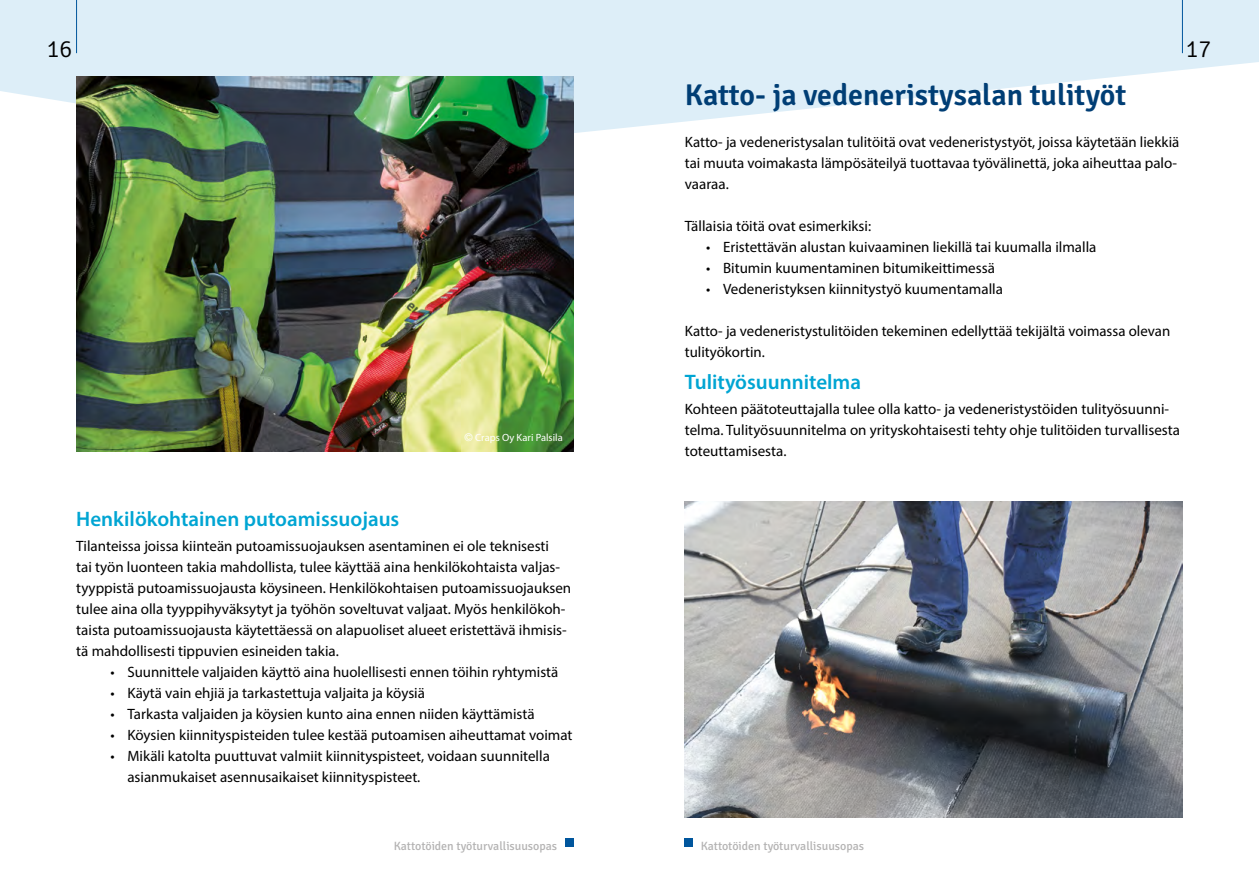
<style>
.page{position:relative;width:1259px;height:893px;background:#fff}
.page>*{position:absolute;margin:0;border:0;box-sizing:border-box;transform-origin:0 0}
.t1{font:600 30px "Signika";color:#003e75}
.t2{font:300 24px "Signika";color:#000}
.t3{font:600 21px "Myriad Pro";color:#00a5d3}
.t4{font:15px/21px "Myriad Pro";color:#000}
.t5{font:12px "Signika";color:#b3b2b2}
.t6{font:10.5px "Myriad Pro";color:#fff}
.s1{font-family:"Helvetica Neue"}
</style>
<div class="page">
<svg style="left:0;top:0;width:1259px;height:153px;fill:#ddeef8"></svg>
<hr style="left:76px;top:0;width:1px;height:53px;background:#00569d">
<hr style="left:1182px;top:0;width:1px;height:53px;background:#00569d">
<div style="left:565px;top:838px;width:9px;height:9px;background:#00569d"></div>
<div style="left:684px;top:838px;width:9px;height:9px;background:#00569d"></div>
<img style="left:684px;top:502px;width:498px;height:315px">
<img style="left:77px;top:76px;width:496px;height:376px">
<h2 class="t2" style="left:47px;top:36px;width:27px">16</h2>
<h2 class="t2" style="left:1185px;top:36px;width:27px">17</h2>
<p class="t6" style="left:464px;top:431px;width:100px"><span class="s1">©</span> Craps Oy Kari Palsila</p>
<h3 class="t3" style="left:76px;top:506px;width:324px">Henkilökohtainen putoamissuojaus</h3>
<p class="t4" style="left:76px;top:535px;width:496px">Tilanteissa joissa kiinteän putoamissuojauksen asentaminen ei ole teknisesti<br>tai työn luonteen takia mahdollista, tulee käyttää aina henkilökohtaista valjas&shy;tyyppistä putoamissuojausta köysineen. Henkilökohtaisen putoamissuojauksen tulee aina olla tyyppihyväksytyt ja työhön soveltuvat valjaat. Myös henkilökoh&shy;taista putoamissuojausta käytettäessä on alapuoliset alueet eristettävä ihmisis&shy;tä mahdollisesti tippuvien esineiden takia.</p>
<p class="t4" style="left:110px;top:661px;width:449px">• Suunnittele valjaiden käyttö aina huolellisesti ennen töihin ryhtymistä</p>
<p class="t4" style="left:110px;top:682px;width:316px">• Käytä vain ehjiä ja tarkastettuja valjaita ja köysiä</p>
<p class="t4" style="left:110px;top:703px;width:426px">• Tarkasta valjaiden ja köysien kunto aina ennen niiden käyttämistä</p>
<p class="t4" style="left:110px;top:724px;width:464px">• Köysien kiinnityspisteiden tulee kestää putoamisen aiheuttamat voimat</p>
<p class="t4" style="left:127px;top:745px;width:424px;text-indent:-17px">• Mikäli katolta puuttuvat valmiit kiinnityspisteet, voidaan suunnitella asianmukaiset asennusaikaiset kiinnityspisteet.</p>
<h1 class="t1" style="left:685px;top:77px;width:443px">Katto- ja vedeneristysalan tulityöt</h1>
<p class="t4" style="left:685px;top:131px;width:496px">Katto- ja vedeneristysalan tulitöitä ovat vedeneristystyöt, joissa käytetään liekkiä tai muuta voimakasta lämpösäteilyä tuottavaa työvälinettä, joka aiheuttaa palo&shy;vaaraa.</p>
<p class="t4" style="left:685px;top:215px;width:188px">Tällaisia töitä ovat esimerkiksi:</p>
<p class="t4" style="left:706px;top:236px;width:392px">• Eristettävän alustan kuivaaminen liekillä tai kuumalla ilmalla</p>
<p class="t4" style="left:706px;top:257px;width:290px">• Bitumin kuumentaminen bitumikeittimessä</p>
<p class="t4" style="left:706px;top:278px;width:298px">• Vedeneristyksen kiinnitystyö kuumentamalla</p>
<p class="t4" style="left:685px;top:320px;width:487px">Katto- ja vedeneristystulitöiden tekeminen edellyttää tekijältä voimassa olevan tulityökortin.</p>
<h3 class="t3" style="left:685px;top:369px;width:178px">Tulityösuunnitelma</h3>
<p class="t4" style="left:685px;top:399px;width:497px">Kohteen päätoteuttajalla tulee olla katto- ja vedeneristystöiden tulityösuunni&shy;telma. Tulityösuunnitelma on yrityskohtaisesti tehty ohje tulitöiden turvallisesta toteuttamisesta.</p>
<p class="t5" style="left:394px;top:839px;width:165px">Kattotöiden työturvallisuusopas</p>
<p class="t5" style="left:701px;top:839px;width:165px">Kattotöiden työturvallisuusopas</p>
</div>
